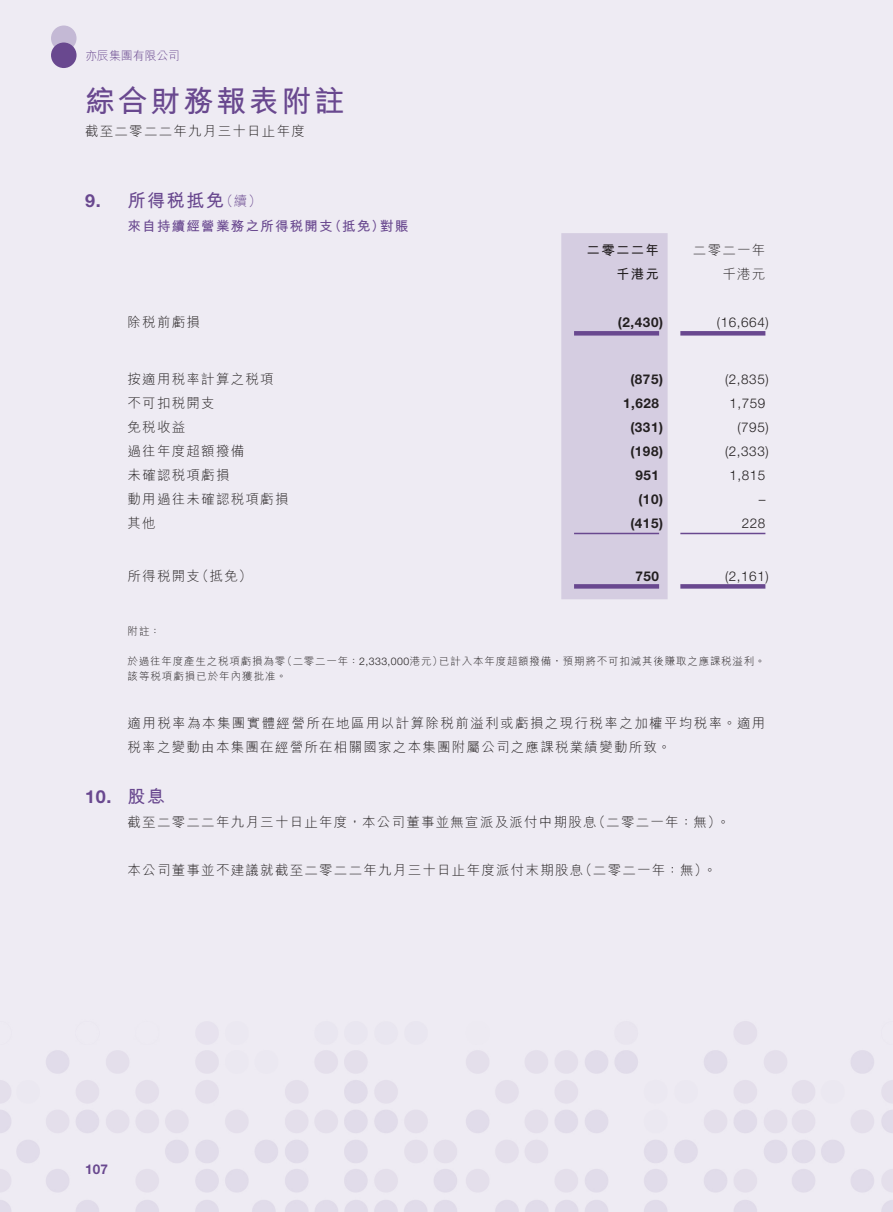
<style>
.page{position:relative;width:893px;height:1212px;background:#fff}
.page>*{position:absolute;margin:0;border:0;box-sizing:border-box;transform-origin:0 0}
.t1{font:700 30px "M Hei HK";letter-spacing:.09em;color:#69488f}
.t2{font:700 18px "M Hei HK";letter-spacing:.09em;color:#69488f}
.t3{font:700 18px "Helvetica Neue LT Std";color:#69488f}
.t4{font:300 13.5px/24px "M Hei HK";letter-spacing:.09em;color:#231f20}
.t5{font:300 13.5px "Helvetica Neue LT Std";letter-spacing:.04em;color:#231f20}
.t6{font:700 13.5px "Helvetica Neue LT Std";letter-spacing:.04em;color:#231f20}
.t7{font:700 13.5px "M Hei HK";letter-spacing:.09em;color:#69488f}
.t8{font:700 13.5px "M Hei HK";letter-spacing:.09em;color:#231f20}
.t9{font:700 13.5px "Helvetica Neue LT Std";color:#69488f}
.t10{font:300 12px "M Hei HK";letter-spacing:-.01em;color:#69488f}
.t11{font:300 10.5px/15px "M Hei HK";letter-spacing:.08em;color:#231f20}
.s1{font-family:"Helvetica Neue LT Std"}
.s2{font-weight:300;font-size:13.5px}
.s3{font-family:"M Hei HK"}
</style>
<div class="page">
<div style="left:51px;top:26px;width:26px;height:25px;background:#c4b9d5;border-radius:50%"></div>
<div style="left:51px;top:43px;width:26px;height:25px;background:#69488f;border-radius:50%"></div>
<div style="left:561px;top:233px;width:107px;height:366px;background:#d5cde1"></div>
<div style="left:574px;top:331px;width:85px;height:5px;background:#69488f"></div>
<div style="left:680px;top:331px;width:85px;height:5px;background:#69488f"></div>
<hr style="left:574px;top:533px;width:85px;height:1px;background:#69488f">
<hr style="left:680px;top:533px;width:85px;height:1px;background:#69488f">
<div style="left:574px;top:584px;width:85px;height:5px;background:#69488f"></div>
<div style="left:680px;top:584px;width:85px;height:5px;background:#69488f"></div>
<p class="t10" style="left:85px;top:49px;width:96px">亦辰集團有限公司</p>
<h1 class="t1" style="left:85px;top:79px;width:261px">綜合財務報表附註</h1>
<p class="t4" style="left:85px;top:119px;width:221px">截至二零二二年九月三十日止年度</p>
<h2 class="t2" style="left:85px;top:188px;width:178px"><span class="s1">9.</span> 所得稅抵免<span class="s2">（續）</span></h2>
<p class="t7" style="left:128px;top:217px;width:282px">來自持續經營業務之所得稅開支（抵免）對賬</p>
<p class="t8" style="left:587px;top:241px;width:74px">二零二二年</p>
<p class="t4" style="left:693px;top:238px;width:74px">二零二一年</p>
<p class="t8" style="left:616px;top:265px;width:44px">千港元</p>
<p class="t4" style="left:722px;top:262px;width:44px">千港元</p>
<p class="t4" style="left:128px;top:310px;width:74px">除稅前虧損</p>
<p class="t6" style="left:618px;top:314px;width:47px">(2,430)</p>
<p class="t5" style="left:717px;top:314px;width:53px">(16,664)</p>
<p class="t4" style="left:128px;top:367px;width:148px">按適用稅率計算之稅項</p>
<p class="t6" style="left:630px;top:371px;width:34px">(875)</p>
<p class="t5" style="left:725px;top:371px;width:45px">(2,835)</p>
<p class="t4" style="left:128px;top:391px;width:89px">不可扣稅開支</p>
<p class="t6" style="left:623px;top:395px;width:38px">1,628</p>
<p class="t5" style="left:729px;top:395px;width:38px">1,759</p>
<p class="t4" style="left:128px;top:415px;width:59px">免稅收益</p>
<p class="t6" style="left:630px;top:419px;width:34px">(331)</p>
<p class="t5" style="left:737px;top:419px;width:33px">(795)</p>
<p class="t4" style="left:128px;top:439px;width:118px">過往年度超額撥備</p>
<p class="t6" style="left:630px;top:443px;width:34px">(198)</p>
<p class="t5" style="left:725px;top:443px;width:45px">(2,333)</p>
<p class="t4" style="left:128px;top:463px;width:103px">未確認稅項虧損</p>
<p class="t6" style="left:635px;top:467px;width:25px">951</p>
<p class="t5" style="left:729px;top:467px;width:38px">1,815</p>
<p class="t4" style="left:128px;top:487px;width:162px">動用過往未確認稅項虧損</p>
<p class="t6" style="left:638px;top:491px;width:26px">(10)</p>
<p class="t5" style="left:759px;top:491px;width:8px">–</p>
<p class="t4" style="left:128px;top:511px;width:30px">其他</p>
<p class="t6" style="left:630px;top:515px;width:34px">(415)</p>
<p class="t5" style="left:742px;top:515px;width:25px">228</p>
<p class="t4" style="left:128px;top:563px;width:126px">所得稅開支（抵免）</p>
<p class="t6" style="left:635px;top:567px;width:25px">750</p>
<p class="t5" style="left:725px;top:567px;width:45px">(2,161)</p>
<p class="t11" style="left:128px;top:623px;width:34px">附註：</p>
<p class="t11" style="left:128px;top:653px;width:639px">於過往年度產生之稅項虧損為零（二零二一年：<span class="s1">2,333,000</span>港元）已計入本年度超額撥備，預期將不可扣減其後賺取之應課稅溢利。該等稅項虧損已於年內獲批准。</p>
<p class="t4" style="left:128px;top:711px;width:639px">適用稅率為本集團實體經營所在地區用以計算除稅前溢利或虧損之現行稅率之加權平均稅率。適用稅率之變動由本集團在經營所在相關國家之本集團附屬公司之應課稅業績變動所致。</p>
<h2 class="t3" style="left:85px;top:785px;width:82px">10. <span class="s3">股息</span></h2>
<p class="t4" style="left:128px;top:810px;width:604px">截至二零二二年九月三十日止年度，本公司董事並無宣派及派付中期股息（二零二一年：無）。</p>
<p class="t4" style="left:128px;top:858px;width:590px">本公司董事並不建議就截至二零二二年九月三十日止年度派付末期股息（二零二一年：無）。</p>
<p class="t9" style="left:85px;top:1161px;width:25px">107</p>
</div>
